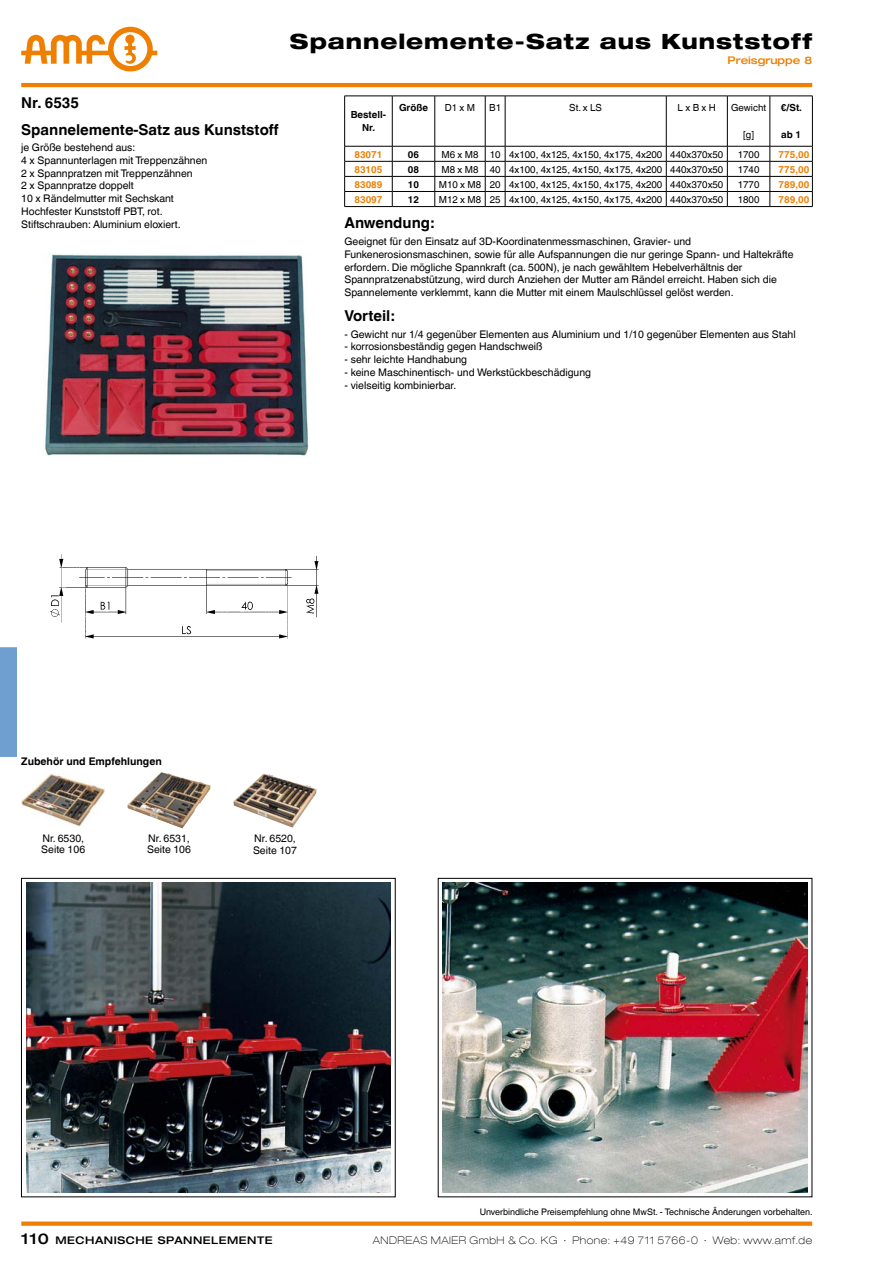
<style>
.page{position:relative;width:893px;height:1263px;background:#fff}
.page>*{position:absolute;margin:0;border:0;box-sizing:border-box;transform-origin:0 0}
.t1{font:800 expanded 21px "Helvetica Neue LT Com";letter-spacing:.045em;color:#000}
.t2{font:700 15px "Helvetica World";color:#000}
.t3{font:10.5px/12.8px "Helvetica World";color:#000}
.t4{font:100 expanded 10.5px "Helvetica Neue LT Com";letter-spacing:.05em;color:#000}
.t5{font:500 expanded 10.5px "Helvetica Neue LT Com";letter-spacing:.05em;color:#000}
.t6{font:700 10.5px "Helvetica World";color:#000}
.t7{font:500 expanded 10.5px "Helvetica Neue LT Com";color:#ee7f00}
.t8{font:9.75px "Helvetica World";color:#000}
.t9{font:700 9.75px "Helvetica World";color:#ee7f00}
.t10{font:700 9.75px/12.8px "Helvetica World";color:#000;text-align:center}
.t11{font:9px "Helvetica World";color:#000}
.s1{font-size:15px}
</style>
<div class="page">
<div style="left:0;top:647px;width:17px;height:110px;background:#6f9ed0"></div>
<hr style="left:21px;top:83px;width:791px;height:4px;background:#ee7f00">
<svg style="left:21px;top:27px;width:136px;height:44px"></svg>
<div style="left:21px;top:1221px;width:791px;height:5px;background:#ee7f00"></div>
<svg style="left:345px;top:97px;width:467px;height:109px"></svg>
<hr style="left:344px;top:96px;width:48px;height:1px;background:#000">
<hr style="left:344px;top:96px;width:1px;height:50px;background:#000">
<hr style="left:392px;top:96px;width:43px;height:1px;background:#000">
<hr style="left:392px;top:96px;width:1px;height:50px;background:#000">
<hr style="left:435px;top:96px;width:50px;height:1px;background:#000">
<hr style="left:435px;top:96px;width:1px;height:50px;background:#000">
<svg style="left:486px;top:96px;width:19px;height:1px"></svg>
<hr style="left:485px;top:96px;width:1px;height:50px;background:#000">
<hr style="left:505px;top:96px;width:161px;height:1px;background:#000">
<hr style="left:505px;top:96px;width:1px;height:50px;background:#000">
<hr style="left:666px;top:96px;width:61px;height:1px;background:#000">
<hr style="left:666px;top:96px;width:1px;height:50px;background:#000">
<hr style="left:727px;top:96px;width:43px;height:1px;background:#000">
<hr style="left:727px;top:96px;width:1px;height:50px;background:#000">
<hr style="left:770px;top:96px;width:43px;height:1px;background:#000">
<hr style="left:770px;top:96px;width:1px;height:50px;background:#000">
<hr style="left:812px;top:96px;width:1px;height:50px;background:#000">
<hr style="left:344px;top:146px;width:48px;height:1px;background:#000">
<hr style="left:392px;top:146px;width:43px;height:1px;background:#000">
<hr style="left:435px;top:146px;width:50px;height:1px;background:#000">
<hr style="left:505px;top:146px;width:161px;height:1px;background:#000">
<hr style="left:666px;top:146px;width:61px;height:1px;background:#000">
<hr style="left:727px;top:146px;width:43px;height:1px;background:#000">
<hr style="left:770px;top:146px;width:43px;height:1px;background:#000">
<hr style="left:344px;top:161px;width:48px;height:1px;background:#000">
<hr style="left:392px;top:161px;width:43px;height:1px;background:#000">
<hr style="left:435px;top:161px;width:50px;height:1px;background:#000">
<hr style="left:505px;top:161px;width:161px;height:1px;background:#000">
<hr style="left:666px;top:161px;width:61px;height:1px;background:#000">
<hr style="left:727px;top:161px;width:43px;height:1px;background:#000">
<hr style="left:770px;top:161px;width:43px;height:1px;background:#000">
<hr style="left:344px;top:176px;width:48px;height:1px;background:#000">
<hr style="left:392px;top:176px;width:43px;height:1px;background:#000">
<hr style="left:435px;top:176px;width:50px;height:1px;background:#000">
<hr style="left:505px;top:176px;width:161px;height:1px;background:#000">
<hr style="left:666px;top:176px;width:61px;height:1px;background:#000">
<hr style="left:727px;top:176px;width:43px;height:1px;background:#000">
<hr style="left:770px;top:176px;width:43px;height:1px;background:#000">
<hr style="left:344px;top:191px;width:48px;height:1px;background:#000">
<svg style="left:344px;top:146px;width:1px;height:60px"></svg>
<hr style="left:392px;top:191px;width:43px;height:1px;background:#000">
<svg style="left:392px;top:146px;width:1px;height:60px"></svg>
<hr style="left:435px;top:191px;width:50px;height:1px;background:#000">
<svg style="left:435px;top:146px;width:1px;height:60px"></svg>
<hr style="left:505px;top:191px;width:161px;height:1px;background:#000">
<hr style="left:666px;top:191px;width:61px;height:1px;background:#000">
<svg style="left:666px;top:146px;width:1px;height:60px"></svg>
<hr style="left:727px;top:191px;width:43px;height:1px;background:#000">
<svg style="left:727px;top:146px;width:1px;height:60px"></svg>
<hr style="left:770px;top:191px;width:43px;height:1px;background:#000">
<svg style="left:770px;top:146px;width:1px;height:60px"></svg>
<svg style="left:812px;top:146px;width:1px;height:60px"></svg>
<hr style="left:344px;top:206px;width:48px;height:1px;background:#000">
<hr style="left:392px;top:206px;width:43px;height:1px;background:#000">
<hr style="left:435px;top:206px;width:50px;height:1px;background:#000">
<svg style="left:485px;top:146px;width:21px;height:61px"></svg>
<hr style="left:505px;top:206px;width:161px;height:1px;background:#000">
<hr style="left:666px;top:206px;width:61px;height:1px;background:#000">
<hr style="left:727px;top:206px;width:43px;height:1px;background:#000">
<hr style="left:770px;top:206px;width:43px;height:1px;background:#000">
<img style="left:45px;top:252px;width:264px;height:204px">
<img style="left:49px;top:554px;width:270px;height:85px">
<div style="left:21px;top:878px;width:374px;height:319px;border:1px solid #000"></div>
<img style="left:26px;top:882px;width:364px;height:311px">
<img style="left:443px;top:882px;width:364px;height:311px">
<img style="left:21px;top:774px;width:83px;height:52px">
<img style="left:128px;top:772px;width:82px;height:56px">
<img style="left:234px;top:774px;width:82px;height:54px">
<h1 class="t1" style="left:290px;top:28px;width:524px">Spannelemente-Satz aus Kunststoff</h1>
<h2 class="t2" style="left:21px;top:94px;width:60px">Nr. 6535</h2>
<h2 class="t2" style="left:21px;top:121px;width:259px">Spannelemente-Satz aus Kunststoff</h2>
<p class="t3" style="left:21px;top:141px;width:188px">je Größe bestehend aus:<br>4 x Spannunterlagen mit Treppenzähnen<br>2 x Spannpratzen mit Treppenzähnen<br>2 x Spannpratze doppelt<br>10 x Rändelmutter mit Sechskant<br>Hochfester Kunststoff PBT, rot.<br>Stiftschrauben: Aluminium eloxiert.</p>
<p class="t7" style="left:728px;top:53px;width:86px">PREISGRUPPE 8</p>
<p class="t10" style="left:351px;top:108px;width:37px">Bestell-<br>Nr.</p>
<p class="t10" style="left:399px;top:102px;width:31px">Größe</p>
<p class="t8" style="left:445px;top:102px;width:32px">D1 x M</p>
<p class="t8" style="left:489px;top:102px;width:13px">B1</p>
<p class="t8" style="left:569px;top:102px;width:34px">St. x LS</p>
<p class="t8" style="left:678px;top:102px;width:40px">L x B x H</p>
<p class="t8" style="left:731px;top:102px;width:37px">Gewicht</p>
<p class="t8" style="left:743px;top:129px;width:12px">[g]</p>
<p class="t10" style="left:781px;top:102px;width:23px">€/St.</p>
<p class="t10" style="left:781px;top:128px;width:21px">ab 1</p>
<p class="t9" style="left:354px;top:148px;width:30px">83071</p>
<p class="t10" style="left:408px;top:148px;width:13px">06</p>
<p class="t8" style="left:441px;top:148px;width:283px">M6 x M8 10 4x100, 4x125, 4x150, 4x175, 4x200 440x370x50</p>
<p class="t8" style="left:738px;top:148px;width:23px">1700</p>
<p class="t9" style="left:779px;top:148px;width:32px">775,00</p>
<p class="t9" style="left:354px;top:163px;width:30px">83105</p>
<p class="t10" style="left:408px;top:163px;width:13px">08</p>
<p class="t8" style="left:441px;top:163px;width:283px">M8 x M8 40 4x100, 4x125, 4x150, 4x175, 4x200 440x370x50</p>
<p class="t8" style="left:738px;top:163px;width:23px">1740</p>
<p class="t9" style="left:779px;top:163px;width:32px">775,00</p>
<p class="t9" style="left:354px;top:179px;width:30px">83089</p>
<p class="t10" style="left:408px;top:178px;width:13px">10</p>
<p class="t8" style="left:439px;top:179px;width:286px">M10 x M8 20 4x100, 4x125, 4x150, 4x175, 4x200 440x370x50</p>
<p class="t8" style="left:738px;top:179px;width:23px">1770</p>
<p class="t9" style="left:779px;top:179px;width:32px">789,00</p>
<p class="t9" style="left:354px;top:194px;width:30px">83097</p>
<p class="t10" style="left:408px;top:193px;width:13px">12</p>
<p class="t8" style="left:439px;top:194px;width:286px">M12 x M8 25 4x100, 4x125, 4x150, 4x175, 4x200 440x370x50</p>
<p class="t8" style="left:738px;top:194px;width:23px">1800</p>
<p class="t9" style="left:779px;top:194px;width:32px">789,00</p>
<h2 class="t2" style="left:344px;top:214px;width:91px">Anwendung:</h2>
<p class="t3" style="left:344px;top:235px;width:451px">Geeignet für den Einsatz auf 3D-Koordinatenmessmaschinen, Gravier- und Funkenerosionsmaschinen, sowie für alle Aufspannungen die nur geringe Spann- und Haltekräfte erfordern. Die mögliche Spannkraft (ca. 500N), je nach gewähltem Hebelverhältnis der Spannpratzenabstützung, wird durch Anziehen der Mutter am Rändel erreicht. Haben sich die Spannelemente verklemmt, kann die Mutter mit einem Maulschlüssel gelöst werden.</p>
<h2 class="t2" style="left:344px;top:307px;width:52px">Vorteil:</h2>
<p class="t3" style="left:344px;top:328px;width:453px">- Gewicht nur 1/4 gegenüber Elementen aus Aluminium und 1/10 gegenüber Elementen aus Stahl</p>
<p class="t3" style="left:344px;top:340px;width:200px">- korrosionsbeständig gegen Handschweiß</p>
<p class="t3" style="left:344px;top:353px;width:124px">- sehr leichte Handhabung</p>
<p class="t3" style="left:344px;top:366px;width:248px">- keine Maschinentisch- und Werkstückbeschädigung</p>
<p class="t3" style="left:344px;top:379px;width:113px">- vielseitig kombinierbar.</p>
<p class="t6" style="left:21px;top:755px;width:142px">Zubehör und Empfehlungen</p>
<p class="t3" style="left:41px;top:832px;width:45px;line-height:11.7px">Nr. 6530,<br>Seite 106</p>
<p class="t3" style="left:147px;top:832px;width:45px;line-height:11.7px">Nr. 6531,<br>Seite 106</p>
<p class="t3" style="left:253px;top:833px;width:45px;line-height:11.7px">Nr. 6520,<br>Seite 107</p>
<p class="t11" style="left:480px;top:1207px;width:334px">Unverbindliche Preisempfehlung ohne MwSt. - Technische Änderungen vorbehalten.</p>
<p class="t5" style="left:21px;top:1233px;width:253px"><span class="s1">110</span> MECHANISCHE SPANNELEMENTE</p>
<p class="t4" style="left:373px;top:1233px;width:441px">ANDREAS MAIER GmbH &amp; Co. KG ∙ Phone: +49 711 5766-0 ∙ Web: www.amf.de</p>
</div>
